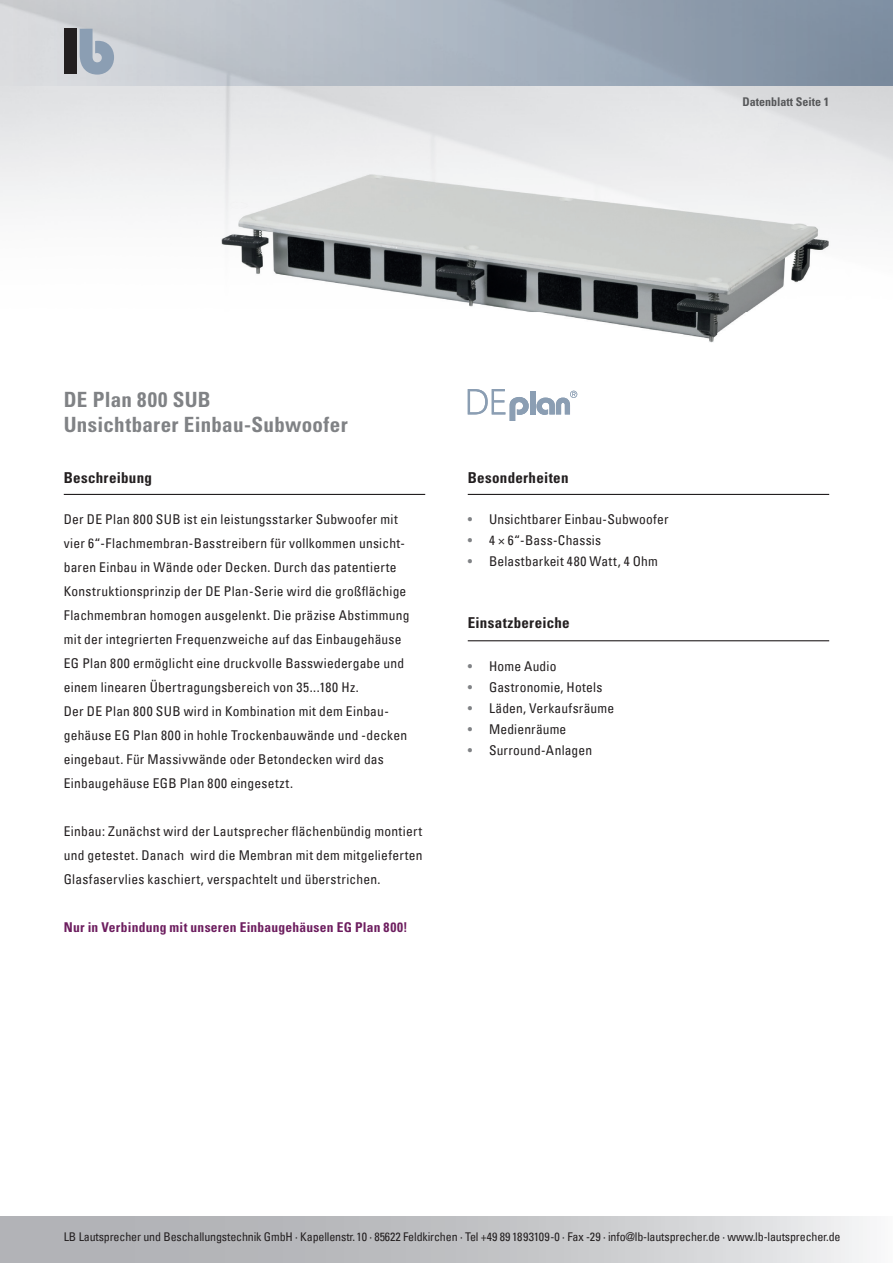
<style>
.page{position:relative;width:893px;height:1263px;background:#fff}
.page>*{position:absolute;margin:0;border:0;box-sizing:border-box;transform-origin:0 0}
.t1{font:700 condensed 21px/25.2px "Univers LT Std";letter-spacing:.015em;color:#808285}
.t2{font:700 condensed 15px "Univers LT Std";letter-spacing:.02em;color:#231f20}
.t3{font:condensed 13.5px/24px "Univers Com 57";letter-spacing:.015em;color:#231f20}
.t4{font:700 condensed 13.5px "Univers LT Std";letter-spacing:.02em;color:#6d1e5f}
.t5{font:condensed 12px "Univers Com 57";letter-spacing:-.01em;color:#231f20}
.t6{font:700 condensed 12px "Univers LT Std";color:#57585a}
.s1{color:#808285}
</style>
<div class="page">
<img style="left:0;top:0;width:893px;height:226px">
<div style="left:64px;top:29px;width:13px;height:45px;background:#231f20"></div>
<svg style="left:80px;top:29px;width:34px;height:46px;background:#a2b0bf"></svg>
<svg style="left:0;top:1216px;width:867px;height:47px;background:#c4c5c8"></svg>
<hr style="left:468px;top:640px;width:361px;height:1px;background:#231f20">
<hr style="left:64px;top:494px;width:361px;height:1px;background:#231f20">
<hr style="left:468px;top:494px;width:361px;height:1px;background:#231f20">
<svg style="left:468px;top:389px;width:61px;height:32px"></svg>
<div style="left:530px;top:391px;width:5px;height:23px;background:#8b9eb3"></div>
<svg style="left:536px;top:391px;width:41px;height:24px"></svg>
<img style="left:213px;top:169px;width:617px;height:174px">
<p class="t6" style="left:742px;top:95px;width:88px">Datenblatt Seite 1</p>
<h1 class="t1" style="left:64px;top:387px;width:285px">DE Plan 800 SUB<br>Unsichtbarer Einbau-Subwoofer</h1>
<p class="t2" style="left:64px;top:468px;width:90px">Beschreibung</p>
<p class="t3" style="left:64px;top:507px;width:347px">Der DE Plan 800 SUB ist ein leistungsstarker Subwoofer mit vier 6“-Flachmembran-Basstreibern für vollkommen unsicht&shy;baren Einbau in Wände oder Decken. Durch das patentierte Konstruktionsprinzip der DE Plan-Serie wird die großflächige Flachmembran homogen ausgelenkt. Die präzise Abstimmung mit der integrierten Frequenzweiche auf das Einbaugehäuse EG Plan 800 ermöglicht eine druckvolle Basswiedergabe und einem linearen Übertragungsbereich von 35...180 Hz.<br>Der DE Plan 800 SUB wird in Kombination mit dem Einbau&shy;gehäuse EG Plan 800 in hohle Trockenbauwände und -decken eingebaut. Für Massivwände oder Betondecken wird das Einbaugehäuse EGB Plan 800 eingesetzt.</p>
<p class="t3" style="left:64px;top:819px;width:360px;text-align:justify">Einbau: Zunächst wird der Lautsprecher flächenbündig montiert und getestet. Danach wird die Membran mit dem mitgelieferten Glasfaservlies kaschiert, verspachtelt und überstrichen.</p>
<p class="t4" style="left:64px;top:919px;width:345px">Nur in Verbindung mit unseren Einbaugehäusen EG Plan 800!</p>
<p class="t2" style="left:468px;top:468px;width:102px">Besonderheiten</p>
<p class="t3" style="left:468px;top:507px;width:202px"><span class="s1">•</span> Unsichtbarer Einbau-Subwoofer</p>
<p class="t3" style="left:468px;top:528px;width:135px"><span class="s1">•</span> 4 × 6“-Bass-Chassis</p>
<p class="t3" style="left:468px;top:549px;width:192px"><span class="s1">•</span> Belastbarkeit 480 Watt, 4 Ohm</p>
<p class="t2" style="left:468px;top:613px;width:104px">Einsatzbereiche</p>
<p class="t3" style="left:468px;top:654px;width:90px"><span class="s1">•</span> Home Audio</p>
<p class="t3" style="left:468px;top:675px;width:136px"><span class="s1">•</span> Gastronomie, Hotels</p>
<p class="t3" style="left:468px;top:696px;width:148px"><span class="s1">•</span> Läden, Verkaufsräume</p>
<p class="t3" style="left:468px;top:717px;width:100px"><span class="s1">•</span> Medienräume</p>
<p class="t3" style="left:468px;top:738px;width:126px"><span class="s1">•</span> Surround-Anlagen</p>
<p class="t5" style="left:64px;top:1229px;width:778px">LB Lautsprecher und Beschallungstechnik GmbH · Kapellenstr. 10 · 85622 Feldkirchen · Tel +49 89 1893109-0 · Fax -29 · info@lb-lautsprecher.de · www.lb-lautsprecher.de</p>
</div>
